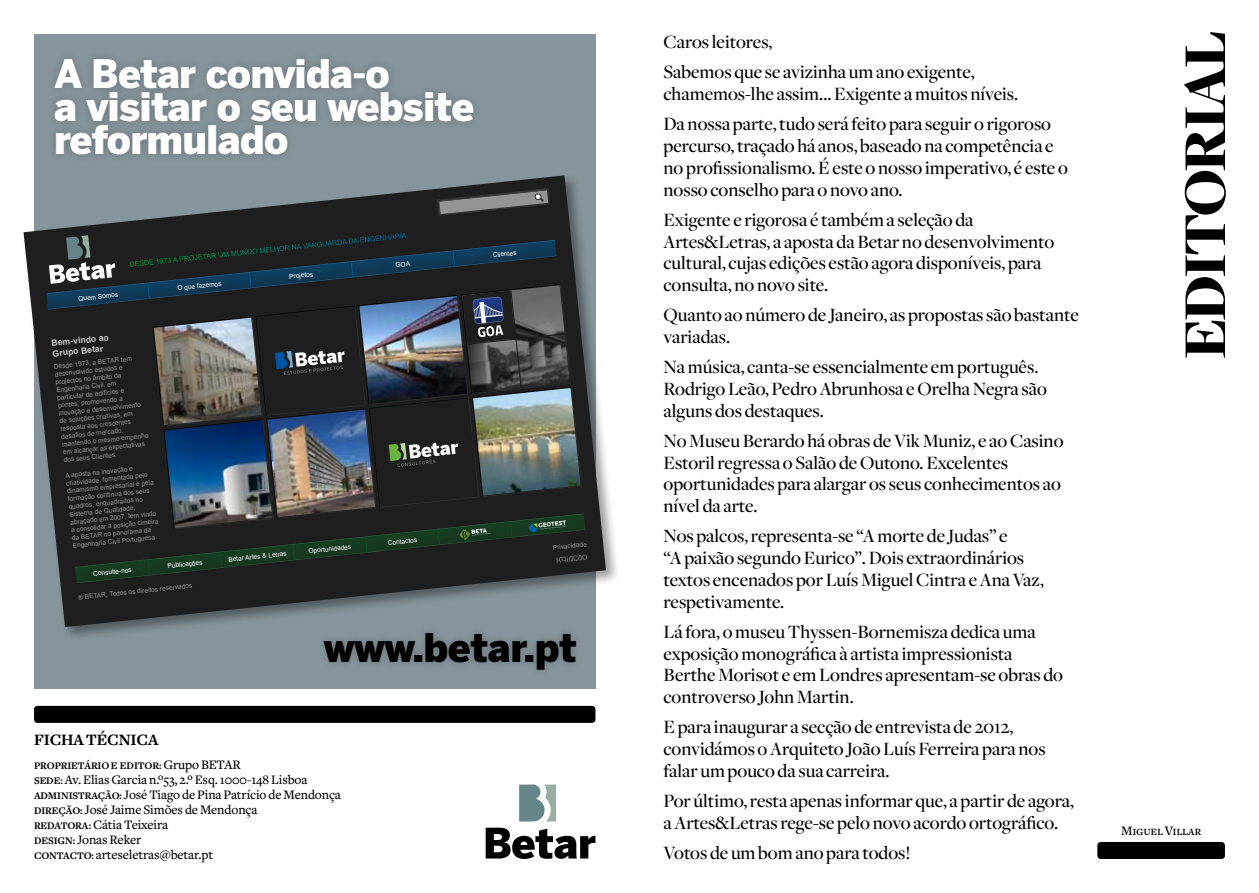
<style>
.page{position:relative;width:1259px;height:893px;background:#fff}
.page>*{position:absolute;margin:0;border:0;box-sizing:border-box;transform-origin:0 0}
.t1{font:63px "Freight Disp Black SC";letter-spacing:-.04em;color:#000}
.t2{font:900 39px/33px "Benton Sans";letter-spacing:-.02em;color:#fff}
.t3{font:900 39px "Benton Sans";letter-spacing:-.01em;color:#000}
.t4{font:500 19.5px/21.8px "Freight Disp";color:#000}
.t5{font:700 16.5px "Freight Text";letter-spacing:-.01em;color:#000}
.t6{font:500 13.5px/15px "Freight Text";letter-spacing:-.01em;color:#000}
.t7{font:13.5px "Freight Text Medium SC";letter-spacing:-.02em;color:#000}
.t8{font:700 10.5px "Freight Text";letter-spacing:-.01em;color:#000}
.t9{font:700 8.7px/10.5px "Arial";color:#c7c7c7}
.t10{font:6.6px/7.8px "Arial";color:#949494}
.t11{font:6.6px "Arial";color:#fff}
.s1{font-weight:500;font-size:13.5px}
.s2{font-weight:700;font-size:10.5px}
</style>
<div class="page">
<div style="left:1097px;top:842px;width:128px;height:17px;background:#000;border-radius:3px"></div>
<div style="left:34px;top:706px;width:561px;height:17px;background:#000;border-radius:3px"></div>
<svg style="left:519px;top:785px;width:37px;height:36px"></svg>
<svg style="left:486px;top:828px;width:109px;height:31px"></svg>
<div style="left:34px;top:34px;width:561px;height:655px;background:#86959b"></div>
<div style="left:46px;top:51px;width:436px;height:112px;background:#000;opacity:.2"></div>
<div style="left:315px;top:624px;width:270px;height:55px;background:#000;opacity:.2"></div>
<div style="left:21px;top:173px;width:599px;height:469px;background:#000;opacity:.4"></div>
<svg style="left:23px;top:175px;width:583px;height:452px"></svg>
<svg style="left:437px;top:188px;width:113px;height:28px"></svg>
<img style="left:46px;top:233px;width:542px;height:350px">
<h2 class="t2" style="left:54px;top:57px;width:422px">A Betar convida-o<br>a visitar o seu website reformulado</h2>
<p class="t11" style="left:78px;top:294px;width:41px;rotate:-6deg">Quem Somos</p>
<p class="t11" style="left:177px;top:284px;width:46px;rotate:-6deg">O que fazemos</p>
<p class="t11" style="left:289px;top:272px;width:25px;rotate:-6deg">Projetos</p>
<p class="t9" style="left:51px;top:338px;width:59px;rotate:-6deg">Bem-vindo ao<br>Grupo Betar</p>
<p class="t10" style="left:54px;top:363px;width:88px;rotate:-6deg">Desde 1973, a BETAR tem desenvolvido estudos e projectos no âmbito da<br>Engenharia Civil, em particular de edifícios e pontes, promovendo a inovação e desenvolvimento de soluções criativas, em resposta aos crescentes desafios de mercado, mantendo o mesmo empenho em alcançar as expectativas dos seus Clientes.</p>
<p class="t10" style="left:65px;top:472px;width:89px;rotate:-6deg">A aposta na inovação e criatividade, fomentada pelo dinamismo empresarial e pela formação contínua dos seus quadros, enquadrados no<br>Sistema de Qualidade, abraçado em 2007, tem vindo a consolidar a posição cimeira da BETAR no panorama da<br>Engenharia Civil Portuguesa.</p>
<p class="t11" style="left:93px;top:569px;width:40px;rotate:-6deg">Consulte-nos</p>
<p class="t11" style="left:167px;top:562px;width:37px;rotate:-6deg">Publicações</p>
<p class="t11" style="left:228px;top:555px;width:60px;rotate:-6deg">Betar Artes &amp; Letras</p>
<p class="t11" style="left:308px;top:547px;width:44px;rotate:-6deg">Oportunidades</p>
<p class="t10" style="left:78px;top:593px;width:116px;rotate:-6deg">® BETAR, Todos os direitos reservados</p>
<p class="t11" style="left:387px;top:538px;width:31px;rotate:-6deg">Contactos</p>
<p class="t11" style="left:492px;top:251px;width:25px;rotate:-6deg">Clientes</p>
<p class="t10" style="left:552px;top:544px;width:36px;rotate:-6deg">Privacidade</p>
<h2 class="t3" style="left:324px;top:625px;width:254px">www.betar.pt</h2>
<p class="t5" style="left:34px;top:731px;width:126px">FICHA TÉCNICA</p>
<p class="t8" style="left:34px;top:760px;width:208px">PROPRIETÁRIO E EDITOR: <span class="s1">Grupo BETAR</span></p>
<p class="t6" style="left:34px;top:772px;width:308px"><span class="s2">SEDE:</span> Av. Elias Garcia n.º53, 2.º Esq. 1000-148 Lisboa <span class="s2">ADMINISTRAÇÃO:</span> José Tiago de Pina Patrício de Mendonça <span class="s2">DIREÇÃO:</span> José Jaime Simões de Mendonça<br><span class="s2">REDATORA:</span> Cátia Teixeira<br><span class="s2">DESIGN:</span> Jonas Reker<br><span class="s2">CONTACTO:</span> arteseletras@betar.pt</p>
<p class="t4" style="left:663px;top:27px;width:312px;line-height:30.3px">Caros leitores,<br>Sabemos que se avizinha um ano exigente,</p>
<p class="t4" style="left:663px;top:79px;width:389px;line-height:30.3px">chamemos-lhe assim... Exigente a muitos níveis.<br>Da nossa parte, tudo será feito para seguir o rigoroso</p>
<p class="t4" style="left:663px;top:136px;width:406px">percurso, traçado há anos, baseado na competência e no profissionalismo. É este o nosso imperativo, é este o nosso conselho para o novo ano.</p>
<p class="t4" style="left:663px;top:209px;width:392px">Exigente e rigorosa é também a seleção da Artes&amp;Letras, a aposta da Betar no desenvolvimento cultural, cujas edições estão agora disponíveis, para consulta, no novo site.</p>
<p class="t4" style="left:663px;top:305px;width:417px">Quanto ao número de Janeiro, as propostas são bastante variadas.</p>
<p class="t4" style="left:663px;top:357px;width:385px">Na música, canta-se essencialmente em português.<br>Rodrigo Leão, Pedro Abrunhosa e Orelha Negra são alguns dos destaques.</p>
<p class="t4" style="left:663px;top:430px;width:401px">No Museu Berardo há obras de Vik Muniz, e ao Casino Estoril regressa o Salão de Outono. Excelentes oportunidades para alargar os seus conhecimentos ao nível da arte.</p>
<p class="t4" style="left:663px;top:526px;width:382px">Nos palcos, representa-se “A morte de Judas” e<br>“A paixão segundo Eurico”. Dois extraordinários textos encenados por Luís Miguel Cintra e Ana Vaz, respetivamente.</p>
<p class="t4" style="left:663px;top:621px;width:401px">Lá fora, o museu Thyssen-Bornemisza dedica uma exposição monográfica à artista impressionista Berthe Morisot e em Londres apresentam-se obras do controverso John Martin.</p>
<p class="t4" style="left:663px;top:717px;width:383px">E para inaugurar a secção de entrevista de 2012, convidámos o Arquiteto João Luís Ferreira para nos falar um pouco da sua carreira.</p>
<p class="t4" style="left:663px;top:790px;width:412px">Por último, resta apenas informar que, a partir de agora, a Artes&amp;Letras rege-se pelo novo acordo ortográfico.</p>
<p class="t4" style="left:663px;top:842px;width:248px">Votos de um bom ano para todos!</p>
<h1 class="t1" style="left:1170px;top:359px;width:330px;rotate:-90deg">Editorial</h1>
<p class="t7" style="left:1121px;top:823px;width:82px">Miguel Villar</p>
</div>
